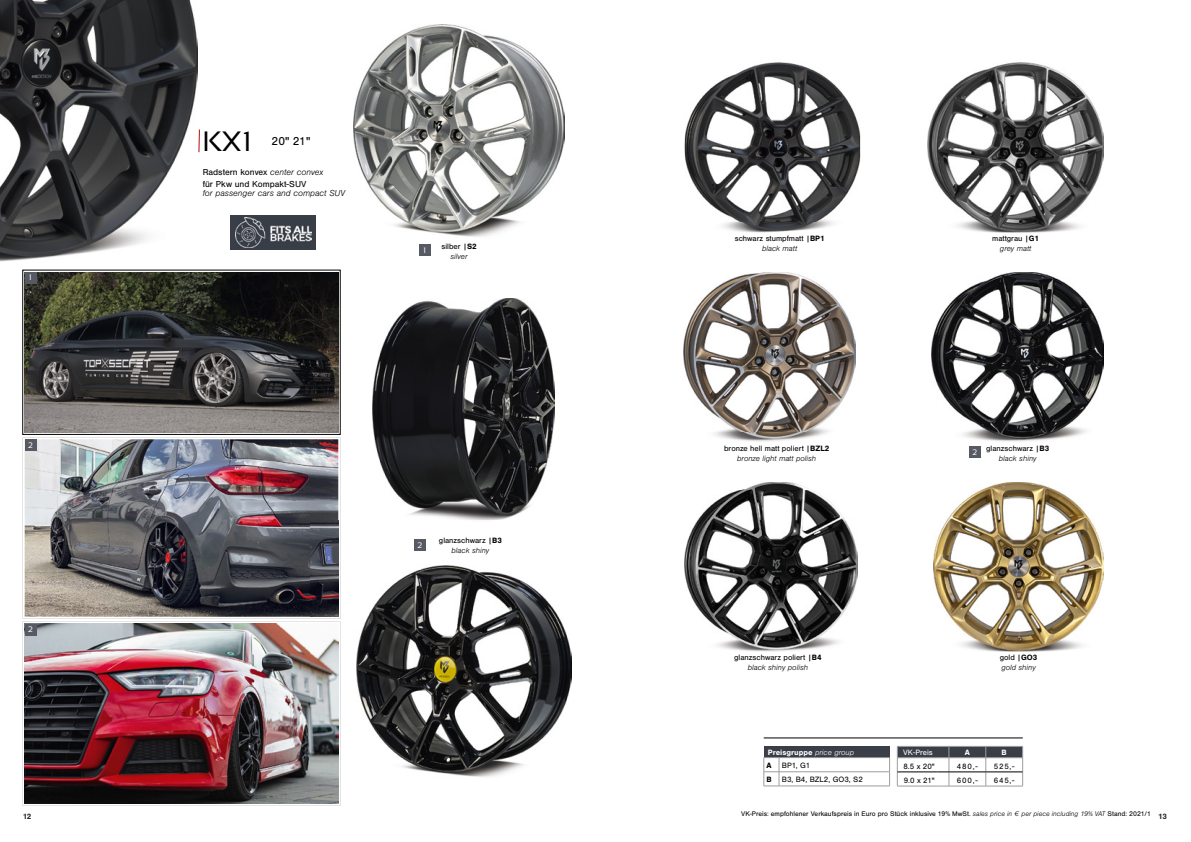
<style>
.page{position:relative;width:1191px;height:842px;background:#fff}
.page>*{position:absolute;margin:0;border:0;box-sizing:border-box;transform-origin:0 0}
.t1{font:28px "Sansation";color:#000}
.t2{font:12px "Sans";color:#000}
.t3{font:9px/12px "Sans";color:#000}
.t4{font:italic 300 9px "Sans";color:#000}
.t5{font:8px/9.6px "Sans";color:#000;text-align:center}
.t6{font:700 8px/12.8px "Sans";color:#fff}
.t7{font:italic 300 8px/9.6px "Sans";color:#000}
.t8{font:8px "Sans";color:#fff}
.t9{font:8px "Sansation";color:#fff}
.t10{font:700 8px "Sans";color:#282827}
.t11{font:7px "Sans";color:#000}
.s1{font-weight:300;font-style:italic}
.s2{font-weight:700}
.s3{color:#000}
.s4{font-weight:400;font-style:normal}
.s5{font-weight:700;font-style:normal}
</style>
<div class="page">
<img style="left:192px;top:38px;width:63px;height:232px">
<img style="left:22px;top:269px;width:170px;height:48px">
<img style="left:0;top:0;width:197px;height:265px">
<img style="left:23px;top:437px;width:317px;height:182px">
<img style="left:23px;top:621px;width:288px;height:185px">
<svg style="left:23px;top:270px;width:317px;height:164px;background:#454541"></svg>
<img style="left:684px;top:62px;width:176px;height:161px">
<img style="left:933px;top:482px;width:170px;height:169px">
<img style="left:931px;top:272px;width:172px;height:170px">
<img style="left:723px;top:223px;width:111px;height:10px">
<img style="left:855px;top:339px;width:1px;height:30px">
<img style="left:683px;top:272px;width:172px;height:161px">
<img style="left:714px;top:433px;width:112px;height:9px">
<img style="left:684px;top:482px;width:173px;height:170px">
<img style="left:927px;top:62px;width:176px;height:170px">
<img style="left:373px;top:298px;width:181px;height:222px">
<img style="left:340px;top:520px;width:86px;height:66px">
<img style="left:340px;top:586px;width:1px;height:220px">
<img style="left:311px;top:520px;width:29px;height:99px">
<img style="left:311px;top:621px;width:29px;height:185px">
<img style="left:356px;top:565px;width:215px;height:212px">
<img style="left:353px;top:25px;width:211px;height:212px">
<hr style="left:763px;top:738px;width:259px;height:1px;background:#000">
<div style="left:230px;top:215px;width:86px;height:34px;background:#393e47"></div>
<img style="left:235px;top:217px;width:76px;height:31px">
<div style="left:764px;top:746px;width:125px;height:12px;background:#393e47"></div>
<hr style="left:779px;top:757px;width:110px;height:1px;background:#9c9d9d">
<hr style="left:779px;top:772px;width:110px;height:1px;background:#9c9d9d">
<hr style="left:779px;top:786px;width:110px;height:1px;background:#9c9d9d">
<svg style="left:763px;top:757px;width:17px;height:30px"></svg>
<svg style="left:889px;top:758px;width:1px;height:28px"></svg>
<svg style="left:897px;top:746px;width:126px;height:41px"></svg>
<hr style="left:949px;top:786px;width:36px;height:1px;background:#9c9d9d">
<hr style="left:985px;top:786px;width:37px;height:1px;background:#9c9d9d">
<svg style="left:198px;top:129px;width:2px;height:24px"></svg>
<div style="left:25px;top:272px;width:11px;height:11px;background:#575a62"></div>
<div style="left:25px;top:440px;width:11px;height:11px;background:#575a62"></div>
<div style="left:25px;top:624px;width:11px;height:11px;background:#575a62"></div>
<div style="left:419px;top:244px;width:11px;height:12px;background:#575a62"></div>
<div style="left:414px;top:539px;width:11px;height:11px;background:#575a62"></div>
<div style="left:969px;top:446px;width:11px;height:12px;background:#575a62"></div>
<p class="t9" style="left:29px;top:273px;width:4px">1</p>
<p class="t9" style="left:28px;top:441px;width:6px">2</p>
<p class="t9" style="left:28px;top:625px;width:6px">2</p>
<h1 class="t1" style="left:203px;top:126px;width:50px">KX1</h1>
<h2 class="t2" style="left:272px;top:135px;width:40px">20" 21"</h2>
<p class="t3" style="left:203px;top:166px;width:122px">Radstern konvex <span class="s1">center convex </span>für Pkw und Kompakt-SUV</p>
<p class="t4" style="left:203px;top:188px;width:144px">for passenger cars and compact SUV</p>
<p class="t9" style="left:423px;top:246px;width:4px">1</p>
<p class="t5" style="left:441px;top:242px;width:36px">silber |<span class="s2">S2 </span><span class="s1">silver</span></p>
<p class="t9" style="left:417px;top:540px;width:6px">2</p>
<p class="t5" style="left:439px;top:536px;width:64px">glanzschwarz |<span class="s2">B3 </span><span class="s1">black shiny</span></p>
<p class="t5" style="left:735px;top:234px;width:91px">schwarz stumpfmatt |<span class="s2">BP1 </span><span class="s1">black matt</span></p>
<p class="t5" style="left:992px;top:234px;width:48px">mattgrau |<span class="s2">G1 </span><span class="s1">grey matt</span></p>
<p class="t5" style="left:724px;top:444px;width:107px">bronze hell matt poliert |<span class="s2">BZL2 </span><span class="s1">bronze light matt polish</span></p>
<p class="t9" style="left:972px;top:448px;width:6px">2</p>
<p class="t5" style="left:986px;top:444px;width:64px">glanzschwarz |<span class="s2">B3 </span><span class="s1">black shiny</span></p>
<p class="t5" style="left:734px;top:653px;width:89px">glanzschwarz poliert |<span class="s2">B4 </span><span class="s1">black shiny polish</span></p>
<p class="t6" style="left:766px;top:746px;width:89px">Preisgruppe <span class="s1">price group<br></span><span class="s3">A</span></p>
<p class="t5" style="left:766px;top:758px;width:98px;line-height:14.2px;text-align:left;text-indent:15px">BP1, G1<br><span class="s2">B</span> B3, B4, BZL2, GO3, S2</p>
<p class="t7" style="left:999px;top:653px;width:39px"><span class="s4">gold |</span><span class="s5">GO3 </span>gold shiny</p>
<p class="t8" style="left:903px;top:748px;width:31px">VK-Preis</p>
<p class="t6" style="left:964px;top:746px;width:7px">A</p>
<p class="t6" style="left:1001px;top:746px;width:7px">B</p>
<p class="t5" style="left:903px;top:762px;width:33px">8.5 x 20"</p>
<p class="t5" style="left:957px;top:762px;width:22px">480,-</p>
<p class="t5" style="left:993px;top:762px;width:22px">525,-</p>
<p class="t5" style="left:903px;top:776px;width:33px">9.0 x 21"</p>
<p class="t5" style="left:957px;top:776px;width:22px">600,-</p>
<p class="t5" style="left:993px;top:776px;width:22px">645,-</p>
<p class="t11" style="left:741px;top:809px;width:411px">VK-Preis: empfohlener Verkaufspreis in Euro pro Stück inklusive 19% MwSt. <span class="s1">sales price in € per piece including 19% VAT</span> Stand: 2021/1</p>
<p class="t10" style="left:23px;top:812px;width:10px">12</p>
<p class="t10" style="left:1158px;top:812px;width:10px">13</p>
</div>
